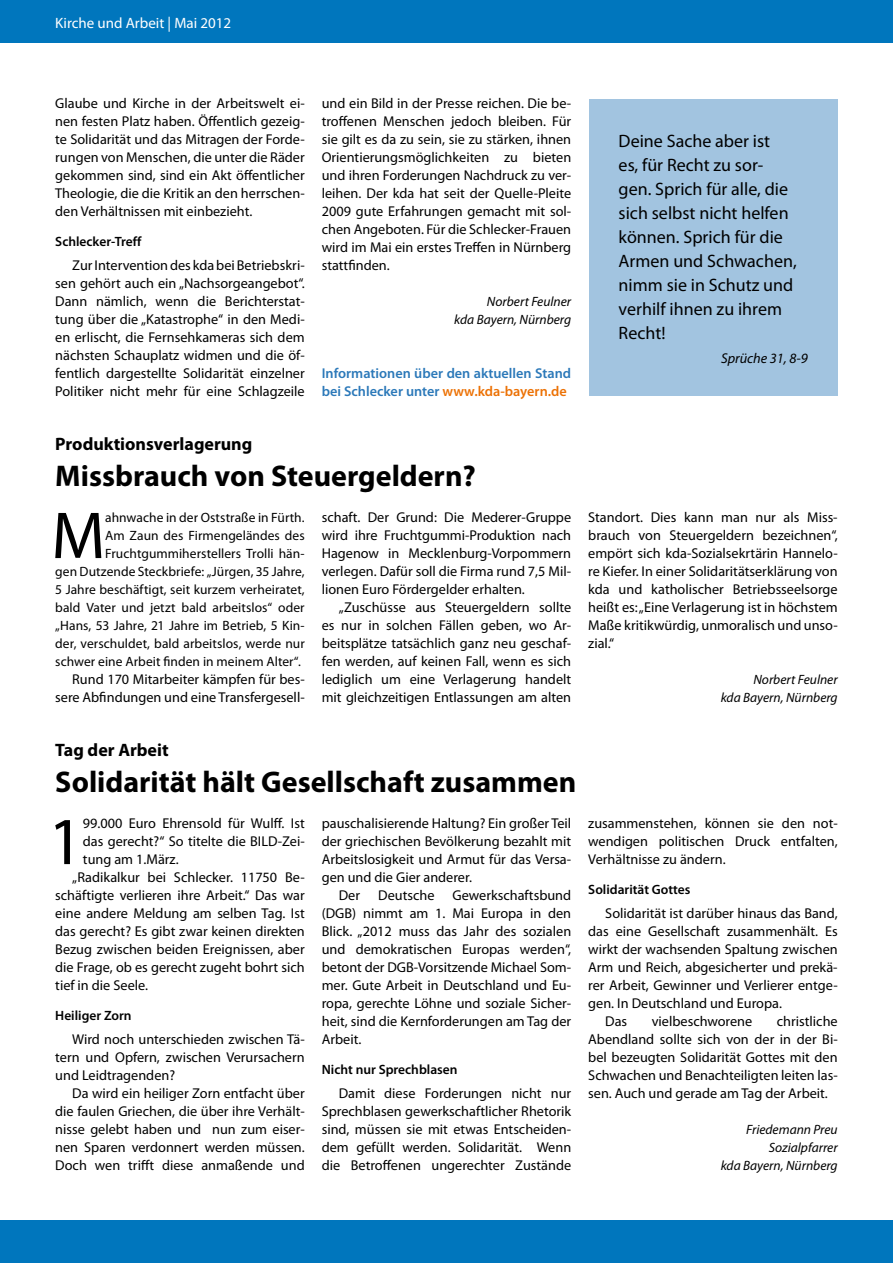
<style>
.page{position:relative;width:893px;height:1263px;background:#fff}
.page>*{position:absolute;margin:0;border:0;box-sizing:border-box;transform-origin:0 0}
.t1{font:67.65px "Myriad Pro";color:#000}
.t2{font:66.9px "Myriad Pro";color:#000}
.t3{font:700 30px "Myriad Pro";color:#000}
.t4{font:18px/24px "Myriad Pro";color:#000}
.t5{font:700 18px "Myriad Pro";color:#000}
.t6{font:15px "Myriad Pro";color:#fff}
.t7{font:14.25px/18px "Myriad Pro";color:#000;text-align:justify}
.t8{font:600 14.25px/18px "Myriad Pro";color:#2c79b9}
.t9{font:italic 14.25px "Myriad Pro";color:#000}
.t10{font:13.5px/18px "Myriad Pro";letter-spacing:.005em;color:#000;text-align:right}
.t11{font:italic 13.5px/18px "Myriad Pro";color:#000;text-align:right}
.t12{font:600 13.5px "Myriad Pro";color:#000}
.s1{color:#ec7206}
</style>
<div class="page">
<div style="left:0;top:0;width:893px;height:43px;background:#0076bd"></div>
<div style="left:0;top:1220px;width:893px;height:43px;background:#0076bd"></div>
<div style="left:589px;top:100px;width:249px;height:296px;background:#a2c4e0"></div>
<p class="t6" style="left:55px;top:13px;width:177px">Kirche und Arbeit | Mai 2012</p>
<p class="t7" style="left:55px;top:94px;width:251px">Glaube und Kirche in der Arbeitswelt ei&shy;nen festen Platz haben. Öffentlich gezeig&shy;te Solidarität und das Mitragen der Forde&shy;rungen von Menschen, die unter die Räder gekommen sind, sind ein Akt öffentlicher Theologie, die die Kritik an den herrschen&shy;den Verhältnissen mit einbezieht.</p>
<p class="t12" style="left:55px;top:233px;width:88px">Schlecker-Treff</p>
<p class="t7" style="left:55px;top:256px;width:251px;text-indent:17px">Zur Intervention des kda bei Betriebskri&shy;sen gehört auch ein „Nachsorgeangebot“.<br>Dann nämlich, wenn die Berichterstat&shy;tung über die „Katastrophe“ in den Medi&shy;en erlischt, die Fernsehkameras sich dem nächsten Schauplatz widmen und die öf&shy;fentlich dargestellte Solidarität einzelner Politiker nicht mehr für eine Schlagzeile</p>
<p class="t7" style="left:322px;top:94px;width:251px">und ein Bild in der Presse reichen. Die be&shy;troffenen Menschen jedoch bleiben. Für sie gilt es da zu sein, sie zu stärken, ihnen Orientierungsmöglichkeiten zu bieten und ihren Forderungen Nachdruck zu ver&shy;leihen. Der kda hat seit der Quelle-Pleite 2009 gute Erfahrungen gemacht mit sol&shy;chen Angeboten. Für die Schlecker-Frauen wird im Mai ein erstes Treffen in Nürnberg stattfinden.</p>
<p class="t11" style="left:454px;top:292px;width:119px">Norbert Feulner<br>kda Bayern, Nürnberg</p>
<p class="t8" style="left:322px;top:364px;width:251px">Informationen über den aktuellen Stand bei Schlecker unter <span class="s1">www.kda-bayern.de</span></p>
<p class="t5" style="left:55px;top:432px;width:199px">Produktionsverlagerung</p>
<h3 class="t3" style="left:55px;top:456px;width:422px">Missbrauch von Steuergeldern?</h3>
<h2 class="t2" style="left:51px;top:494px;width:55px">M</h2>
<p class="t7" style="left:322px;top:508px;width:251px">schaft. Der Grund: Die Mederer-Gruppe wird ihre Fruchtgummi-Produktion nach Hagenow in Mecklenburg-Vorpommern verlegen. Dafür soll die Firma rund 7,5 Mil&shy;lionen Euro Fördergelder erhalten.</p>
<p class="t7" style="left:322px;top:598px;width:251px;text-indent:17px">„Zuschüsse aus Steuergeldern sollte es nur in solchen Fällen geben, wo Ar&shy;beitsplätze tatsächlich ganz neu geschaf&shy;fen werden, auf keinen Fall, wenn es sich lediglich um eine Verlagerung handelt mit gleichzeitigen Entlassungen am alten</p>
<p class="t10" style="left:55px;top:508px;width:251px">ahnwache in der Oststraße in Fürth.<br>Am Zaun des Firmengeländes des Fruchtgummiherstellers Trolli hän-<br>gen Dutzende Steckbriefe: „Jürgen, 35 Jahre, 5 Jahre beschäftigt, seit kurzem verheiratet, bald Vater und jetzt bald arbeitslos“ oder „Hans, 53 Jahre, 21 Jahre im Betrieb, 5 Kin&shy;der, verschuldet, bald arbeitslos, werde nur schwer eine Arbeit finden in meinem Alter“.</p>
<p class="t7" style="left:55px;top:670px;width:251px;text-align:right">Rund 170 Mitarbeiter kämpfen für bes&shy;sere Abfindungen und eine Transfergesell-</p>
<p class="t4" style="left:619px;top:128px;width:180px">Deine Sache aber ist<br>es, für Recht zu sor&shy;gen. Sprich für alle, die sich selbst nicht helfen können. Sprich für die<br>Armen und Schwachen, nimm sie in Schutz und verhilf ihnen zu ihrem<br>Recht!</p>
<p class="t9" style="left:721px;top:349px;width:88px">Sprüche 31, 8-9</p>
<p class="t7" style="left:588px;top:508px;width:251px">Standort. Dies kann man nur als Miss&shy;brauch von Steuergeldern bezeichnen“, empört sich kda-Sozialsekrtärin Hannelo&shy;re Kiefer. In einer Solidaritätserklärung von kda und katholischer Betriebsseelsorge heißt es: „Eine Verlagerung ist in höchstem Maße kritikwürdig, unmoralisch und unso&shy;zial.“</p>
<p class="t11" style="left:721px;top:670px;width:119px">Norbert Feulner<br>kda Bayern, Nürnberg</p>
<p class="t5" style="left:55px;top:738px;width:115px">Tag der Arbeit</p>
<h3 class="t3" style="left:55px;top:762px;width:522px">Solidarität hält Gesellschaft zusammen</h3>
<h1 class="t1" style="left:48px;top:800px;width:36px">1</h1>
<p class="t7" style="left:83px;top:814px;width:223px">99.000 Euro Ehrensold für Wulff. Ist</p>
<p class="t7" style="left:83px;top:832px;width:223px">das gerecht?“ So titelte die BILD-Zei-</p>
<p class="t7" style="left:83px;top:850px;width:97px">tung am 1.März.</p>
<p class="t7" style="left:72px;top:868px;width:234px">„Radikalkur bei Schlecker. 11750 Be-</p>
<p class="t7" style="left:55px;top:886px;width:251px">schäftigte verlieren ihre Arbeit.“ Das war</p>
<p class="t7" style="left:55px;top:904px;width:251px">eine andere Meldung am selben Tag. Ist</p>
<p class="t7" style="left:55px;top:922px;width:251px">das gerecht? Es gibt zwar keinen direkten</p>
<p class="t7" style="left:55px;top:940px;width:251px">Bezug zwischen beiden Ereignissen, aber</p>
<p class="t7" style="left:55px;top:958px;width:251px">die Frage, ob es gerecht zugeht bohrt sich</p>
<p class="t7" style="left:55px;top:976px;width:94px">tief in die Seele.</p>
<p class="t12" style="left:55px;top:1007px;width:78px">Heiliger Zorn</p>
<p class="t7" style="left:55px;top:1030px;width:251px;text-indent:17px">Wird noch unterschieden zwischen Tä&shy;tern und Opfern, zwischen Verursachern und Leidtragenden?</p>
<p class="t7" style="left:55px;top:1084px;width:251px;text-indent:17px">Da wird ein heiliger Zorn entfacht über die faulen Griechen, die über ihre Verhält&shy;nisse gelebt haben und nun zum eiser&shy;nen Sparen verdonnert werden müssen.<br>Doch wen trifft diese anmaßende und</p>
<p class="t7" style="left:322px;top:814px;width:251px">pauschalisierende Haltung? Ein großer Teil</p>
<p class="t7" style="left:322px;top:832px;width:251px">der griechischen Bevölkerung bezahlt mit</p>
<p class="t7" style="left:322px;top:850px;width:251px">Arbeitslosigkeit und Armut für das Versa-</p>
<p class="t7" style="left:322px;top:868px;width:152px">gen und die Gier anderer.</p>
<p class="t7" style="left:339px;top:886px;width:23px">Der</p>
<p class="t7" style="left:378px;top:886px;width:58px">Deutsche</p>
<p class="t7" style="left:322px;top:886px;width:251px;text-indent:131px">Gewerkschaftsbund (DGB) nimmt am 1. Mai Europa in den Blick. „2012 muss das Jahr des sozialen und demokratischen Europas werden“, betont der DGB-Vorsitzende Michael Som&shy;mer. Gute Arbeit in Deutschland und Eu&shy;ropa, gerechte Löhne und soziale Sicher&shy;heit, sind die Kernforderungen am Tag der Arbeit.</p>
<p class="t12" style="left:322px;top:1061px;width:137px">Nicht nur Sprechblasen</p>
<p class="t7" style="left:322px;top:1084px;width:251px;text-indent:17px">Damit diese Forderungen nicht nur Sprechblasen gewerkschaftlicher Rhetorik sind, müssen sie mit etwas Entscheiden&shy;dem gefüllt werden. Solidarität. Wenn die Betroffenen ungerechter Zustände</p>
<p class="t7" style="left:588px;top:814px;width:251px">zusammenstehen, können sie den not&shy;wendigen politischen Druck entfalten, Verhältnisse zu ändern.</p>
<p class="t12" style="left:588px;top:881px;width:104px">Solidarität Gottes</p>
<p class="t7" style="left:605px;top:904px;width:234px">Solidarität ist darüber hinaus das Band,</p>
<p class="t7" style="left:588px;top:922px;width:251px">das eine Gesellschaft zusammenhält. Es</p>
<p class="t7" style="left:588px;top:940px;width:251px">wirkt der wachsenden Spaltung zwischen</p>
<p class="t7" style="left:588px;top:958px;width:251px">Arm und Reich, abgesicherter und prekä-</p>
<p class="t7" style="left:588px;top:976px;width:251px">rer Arbeit, Gewinner und Verlierer entge-</p>
<p class="t7" style="left:588px;top:994px;width:195px">gen. In Deutschland und Europa.</p>
<p class="t7" style="left:605px;top:1012px;width:24px">Das</p>
<p class="t7" style="left:652px;top:1012px;width:102px">vielbeschworene</p>
<p class="t7" style="left:588px;top:1012px;width:251px;text-indent:189px">christliche Abendland sollte sich von der in der Bi&shy;bel bezeugten Solidarität Gottes mit den Schwachen und Benachteiligten leiten las&shy;sen. Auch und gerade am Tag der Arbeit.</p>
<p class="t11" style="left:721px;top:1120px;width:119px">Friedemann Preu<br>Sozialpfarrer<br>kda Bayern, Nürnberg</p>
</div>
